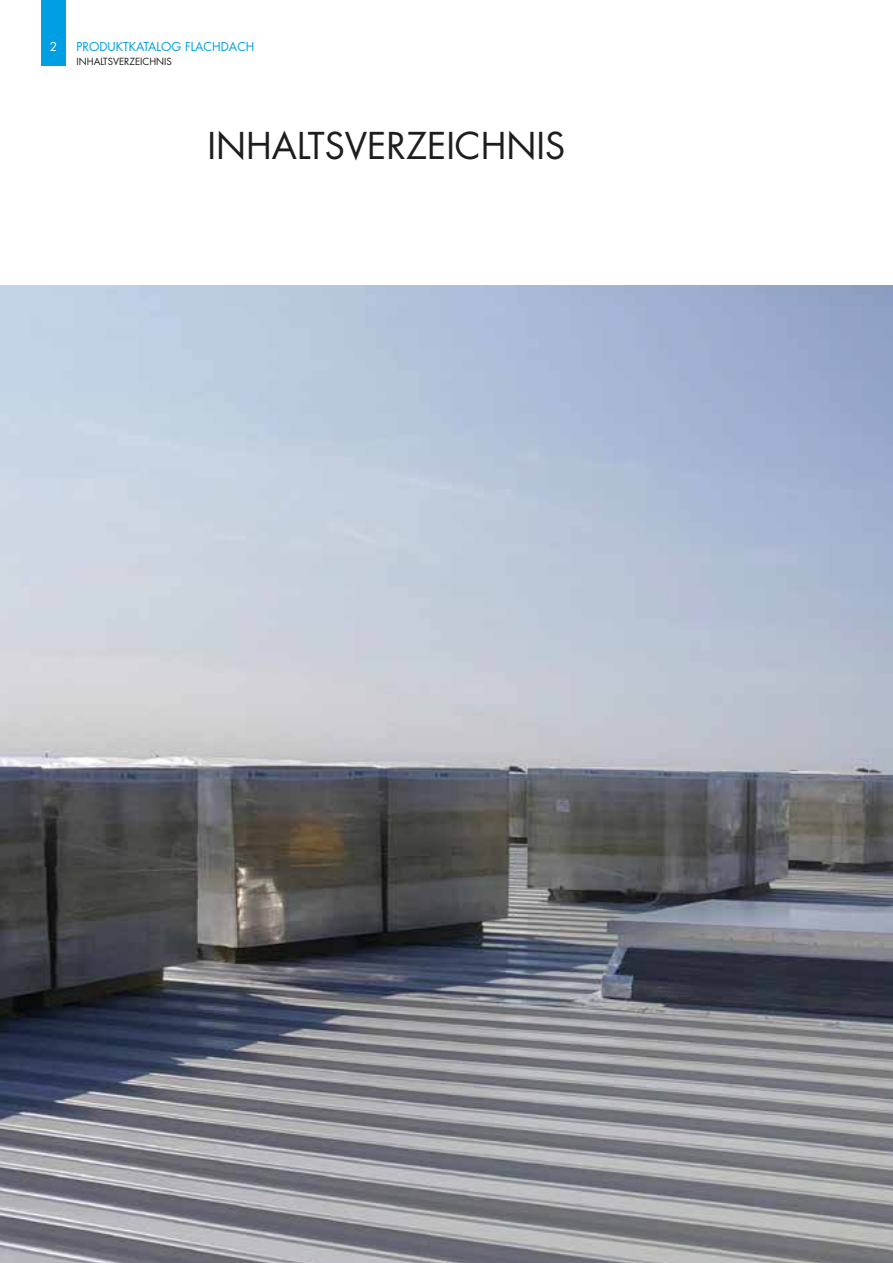
<style>
.page{position:relative;width:893px;height:1263px;background:#fff}
.page>*{position:absolute;margin:0;border:0;box-sizing:border-box;transform-origin:0 0}
.t1{font:36px "Futura Std";color:#1d1d1b}
.t2{font:12px "Futura Std";color:#009fe3}
.t3{font:12px "Futura Std";color:#fff}
.t4{font:9.6px "Futura Std";color:#1d1d1b}
</style>
<div class="page">
<img style="left:0;top:285px;width:893px;height:978px">
<div style="left:41px;top:0;width:25px;height:65px;background:#009fe3"></div>
<p class="t3" style="left:50px;top:39px;width:9px">2</p>
<p class="t2" style="left:77px;top:39px;width:179px">PRODUKTKATALOG FLACHDACH</p>
<p class="t4" style="left:77px;top:56px;width:97px">INHALTSVERZEICHNIS</p>
<h1 class="t1" style="left:208px;top:123px;width:359px">INHALTSVERZEICHNIS</h1>
</div>
